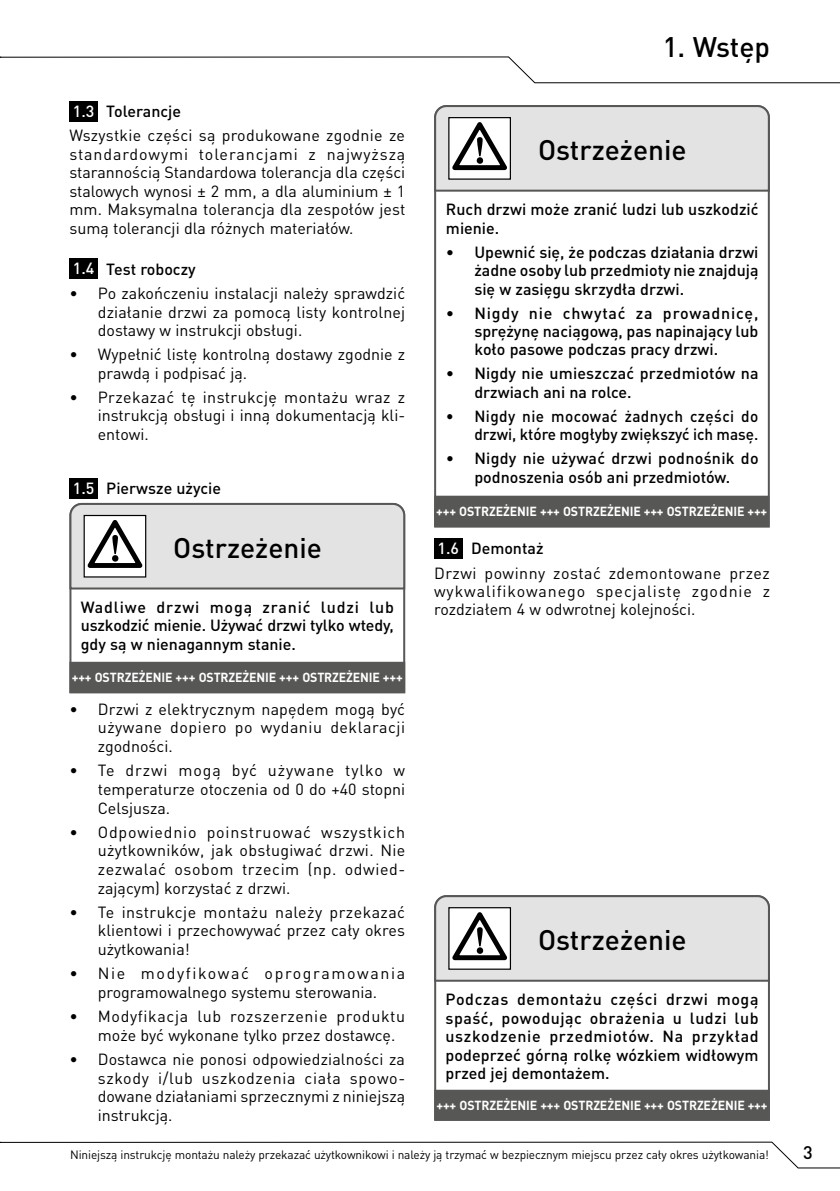
<style>
.page{position:relative;width:840px;height:1191px;background:#fff}
.page>*{position:absolute;margin:0;border:0;box-sizing:border-box;transform-origin:0 0}
.t1{font:500 28px "DIN";color:#000}
.t2{font:500 18px "DIN";color:#000}
.t3{font:16px/18.6px "DIN";color:#000;text-align:justify}
.t4{font:500 16px/18.4px "DIN";color:#000;text-align:justify}
.t5{font:500 16px/18.4px "DIN";color:#000;text-align:right;scale:.96 1}
.t6{font:500 16px "DIN";color:#fff}
.t7{font:700 13px "DIN";letter-spacing:-.01em;color:#fff;scale:.95 1}
.t8{font:12px "DIN";letter-spacing:-.01em;color:#000}
.s1{font-weight:400}
</style>
<div class="page">
<svg style="left:0;top:56px;width:839px;height:27px"></svg>
<svg style="left:0;top:1141px;width:839px;height:27px"></svg>
<svg style="left:69px;top:590px;width:337px;height:104px"></svg>
<div style="left:69px;top:662px;width:336px;height:31px;background:#575756"></div>
<svg style="left:69px;top:502px;width:337px;height:88px;background:#d6d6d6"></svg>
<div style="left:84px;top:515px;width:62px;height:62px;border:1px solid #000"></div>
<svg style="left:434px;top:193px;width:336px;height:335px"></svg>
<svg style="left:434px;top:105px;width:336px;height:88px;background:#d3d3d3"></svg>
<div style="left:434px;top:496px;width:334px;height:31px;background:#575756"></div>
<div style="left:434px;top:538px;width:28px;height:21px;background:#000"></div>
<div style="left:69px;top:478px;width:29px;height:20px;background:#000"></div>
<div style="left:69px;top:259px;width:29px;height:20px;background:#000"></div>
<div style="left:69px;top:102px;width:29px;height:20px;background:#000"></div>
<svg style="left:434px;top:982px;width:336px;height:139px"></svg>
<div style="left:434px;top:1089px;width:335px;height:32px;background:#575756;border:2px solid #575756"></div>
<svg style="left:434px;top:895px;width:336px;height:87px;background:#d3d3d3"></svg>
<p class="t6" style="left:73px;top:101px;width:23px">1.3</p>
<p class="t4" style="left:106px;top:102px;width:76px">Tolerancje</p>
<p class="t3" style="left:69px;top:126px;width:337px">Wszystkie części są produkowane zgodnie ze standardowymi tolerancjami z najwyższą starannością Standardowa tolerancja dla części stalowych wynosi ± 2 mm, a dla aluminium ± 1 mm. Maksymalna tolerancja dla zespołów jest sumą tolerancji dla różnych materiałów.</p>
<p class="t4" style="left:106px;top:259px;width:91px">Test roboczy</p>
<p class="t3" style="left:98px;top:284px;width:309px;text-indent:-28px">• Po zakończeniu instalacji należy sprawdzić działanie drzwi za pomocą listy kontrolnej dostawy w instrukcji obsługi.</p>
<p class="t3" style="left:98px;top:345px;width:309px;text-indent:-28px">• Wypełnić listę kontrolną dostawy zgodnie z prawdą i podpisać ją.</p>
<p class="t3" style="left:98px;top:387px;width:309px;text-indent:-28px">• Przekazać tę instrukcję montażu wraz z instrukcją obsługi i inną dokumentacją kli&shy;entowi.</p>
<p class="t6" style="left:73px;top:258px;width:23px">1.4</p>
<p class="t6" style="left:73px;top:477px;width:23px">1.5</p>
<p class="t4" style="left:106px;top:478px;width:116px">Pierwsze użycie</p>
<h1 class="t1" style="left:173px;top:529px;width:150px">Ostrzeżenie</h1>
<p class="t4" style="left:81px;top:597px;width:314px">Wadliwe drzwi mogą zranić ludzi lub uszkodzić mienie. Używać drzwi tylko wtedy, gdy są w nienagannym stanie.</p>
<p class="t7" style="left:72px;top:669px;width:350px">+++ OSTRZEŻENIE +++ OSTRZEŻENIE +++ OSTRZEŻENIE +++</p>
<p class="t3" style="left:98px;top:699px;width:309px;text-indent:-28px">• Drzwi z elektrycznym napędem mogą być używane dopiero po wydaniu deklaracji zgodności.</p>
<p class="t3" style="left:98px;top:761px;width:309px;text-indent:-28px">• Te drzwi mogą być używane tylko w temperaturze otoczenia od 0 do +40 stopni Celsjusza.</p>
<p class="t3" style="left:98px;top:822px;width:309px;text-indent:-28px">• Odpowiednio poinstruować wszystkich użytkowników, jak obsługiwać drzwi. Nie zezwalać osobom trzecim (np. odwied&shy;zającym) korzystać z drzwi.</p>
<p class="t3" style="left:98px;top:902px;width:308px;text-indent:-28px">• Te instrukcje montażu należy przekazać klientowi i przechowywać przez cały okres użytkowania!</p>
<p class="t3" style="left:69px;top:964px;width:337px;text-align:center">• Nie modyfikować oprogramowania programowalnego systemu sterowania.</p>
<p class="t3" style="left:98px;top:1006px;width:309px;text-indent:-28px">• Modyfikacja lub rozszerzenie produktu może być wykonane tylko przez dostawcę.</p>
<p class="t3" style="left:98px;top:1049px;width:309px;text-indent:-28px">• Dostawca nie ponosi odpowiedzialności za szkody i/lub uszkodzenia ciała spowo&shy;dowane działaniami sprzecznymi z niniejszą instrukcją.</p>
<h1 class="t1" style="left:662px;top:28px;width:109px">1. Wstęp</h1>
<h1 class="t1" style="left:537px;top:131px;width:150px">Ostrzeżenie</h1>
<p class="t4" style="left:445px;top:200px;width:314px">Ruch drzwi może zranić ludzi lub uszkodzić mienie.</p>
<p class="t4" style="left:474px;top:242px;width:285px;text-indent:-28px"><span class="s1">•</span> Upewnić się, że podczas działania drzwi żadne osoby lub przedmioty nie znajdują się w zasięgu skrzydła drzwi.</p>
<p class="t4" style="left:474px;top:303px;width:285px;text-indent:-28px"><span class="s1">•</span> Nigdy nie chwytać za prowadnicę, sprężynę naciągową, pas napinający lub koło pasowe podczas pracy drzwi.</p>
<p class="t4" style="left:474px;top:364px;width:285px;text-indent:-28px"><span class="s1">•</span> Nigdy nie umieszczać przedmiotów na drzwiach ani na rolce.</p>
<p class="t5" style="left:445px;top:406px;width:327px"><span class="s1">•</span> Nigdy nie mocować żadnych części do drzwi, które mogłyby zwiększyć ich masę.</p>
<p class="t4" style="left:445px;top:449px;width:314px;text-align:center"><span class="s1">•</span> Nigdy nie używać drzwi podnośnik do podnoszenia osób ani przedmiotów.</p>
<p class="t7" style="left:436px;top:502px;width:350px">+++ OSTRZEŻENIE +++ OSTRZEŻENIE +++ OSTRZEŻENIE +++</p>
<p class="t4" style="left:471px;top:539px;width:74px">Demontaż</p>
<p class="t3" style="left:434px;top:563px;width:337px">Drzwi powinny zostać zdemontowane przez wykwalifikowanego specjalistę zgodnie z rozdziałem 4 w odwrotnej kolejności.</p>
<p class="t6" style="left:437px;top:538px;width:23px">1.6</p>
<h1 class="t1" style="left:537px;top:921px;width:150px">Ostrzeżenie</h1>
<p class="t4" style="left:445px;top:990px;width:314px">Podczas demontażu części drzwi mogą spaść, powodując obrażenia u ludzi lub uszkodzenie przedmiotów. Na przykład podeprzeć górną rolkę wózkiem widłowym przed jej demontażem.</p>
<p class="t7" style="left:436px;top:1096px;width:350px">+++ OSTRZEŻENIE +++ OSTRZEŻENIE +++ OSTRZEŻENIE +++</p>
<p class="t8" style="left:70px;top:1147px;width:700px">Niniejszą instrukcję montażu należy przekazać użytkownikowi i należy ją trzymać w bezpiecznym miejscu przez cały okres użytkowania!</p>
<p class="t2" style="left:802px;top:1140px;width:11px">3</p>
</div>
